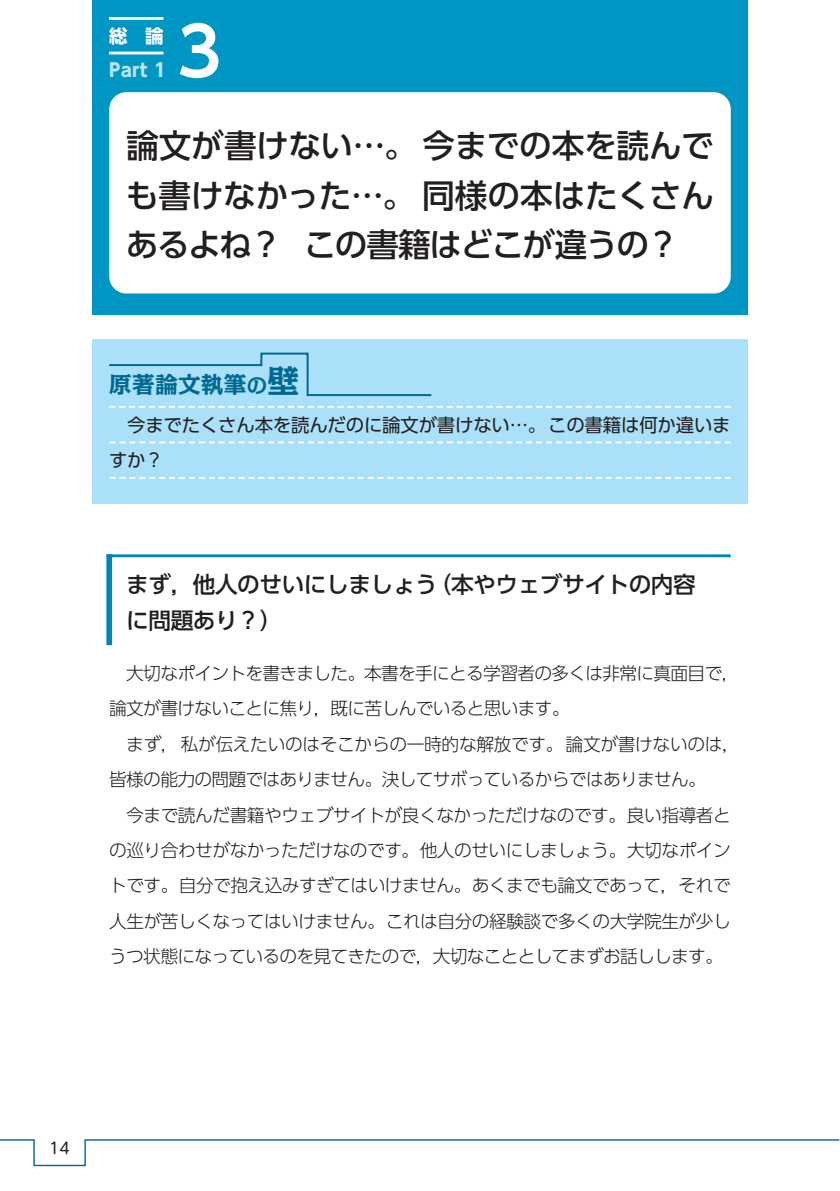
<style>
.page{position:relative;width:840px;height:1191px;background:#fff}
.page>*{position:absolute;margin:0;border:0;box-sizing:border-box;transform-origin:0 0}
.t1{font:700 66.6px "UD Shin Go Pro De";color:#fff}
.t2{font:500 32.6px/49.6px "UD Shin Go Pro";letter-spacing:-.015em;color:#231f20;text-align:justify}
.t3{font:500 22.6px/35.4px "UD Shin Go Pro";letter-spacing:-.02em;color:#231f20}
.t4{font:700 22.6px "Kakumin Pro";letter-spacing:.01em;color:#006991}
.t5{font:18.4px/35.4px "UD Shin Go Pro";letter-spacing:-.01em;color:#231f20}
.t6{font:700 18.4px "UD Shin Go Pro";color:#b9e5fa}
.t7{font:700 18.4px "UD Shin Go Pro";color:#fff}
.t8{font:300 17.8px/35.4px "UD Shin Go Pro";letter-spacing:-.03em;color:#231f20}
.t9{font:15.6px "UD Shin M Go Pro";color:#231f20}
.s1{font-size:20.4px}
.s2{font-size:31.8px}
</style>
<div class="page">
<svg style="left:0;top:1139px;width:839px;height:27px"></svg>
<div style="left:92px;top:0;width:655px;height:315px;background:#0096c3"></div>
<hr style="left:109px;top:52px;width:54px;height:2px;background:#fff">
<hr style="left:109px;top:17px;width:54px;height:3px;background:#fff">
<div style="left:109px;top:92px;width:621px;height:201px;background:#fff;border-radius:17px"></div>
<div style="left:92px;top:339px;width:655px;height:71px;background:#aae0f9"></div>
<svg style="left:109px;top:406px;width:621px;height:2px"></svg>
<div style="left:92px;top:410px;width:655px;height:93px;background:#aae0f9"></div>
<svg style="left:109px;top:441px;width:621px;height:2px"></svg>
<svg style="left:109px;top:477px;width:621px;height:2px"></svg>
<div style="left:106px;top:554px;width:6px;height:91px;background:#0083b6"></div>
<hr style="left:106px;top:554px;width:624px;height:3px;background:#0083b6">
<svg style="left:109px;top:352px;width:323px;height:45px"></svg>
<p class="t7" style="left:109px;top:21px;width:56px">総　論</p>
<p class="t6" style="left:109px;top:55px;width:59px">Part 1</p>
<h1 class="t1" style="left:177px;top:-2px;width:45px">3</h1>
<h2 class="t2" style="left:126px;top:120px;width:589px">論文が書けない…。今までの本を読んでも書けなかった…。同様の本はたくさんあるよね？ この書籍はどこが違うの？</h2>
<p class="t4" style="left:109px;top:367px;width:191px">原著論文執筆<span class="s1">の</span><span class="s2">壁</span></p>
<p class="t5" style="left:109px;top:406px;width:622px">　今までたくさん本を読んだのに論文が書けない…。この書籍は何か違いますか？</p>
<p class="t3" style="left:126px;top:566px;width:570px">まず，他人のせいにしましょう（本やウェブサイトの内容に問題あり？）</p>
<p class="t8" style="left:109px;top:654px;width:631px">　大切なポイントを書きました。本書を手にとる学習者の多くは非常に真面目で，論文が書けないことに焦り，既に苦しんでいると思います。<br>　まず，私が伝えたいのはそこからの一時的な解放です。論文が書けないのは，皆様の能力の問題ではありません。決してサボっているからではありません。<br>　今まで読んだ書籍やウェブサイトが良くなかっただけなのです。良い指導者との巡り合わせがなかっただけなのです。他人のせいにしましょう。大切なポイントです。自分で抱え込みすぎてはいけません。あくまでも論文であって，それで人生が苦しくなってはいけません。これは自分の経験談で多くの大学院生が少しうつ状態になっているのを見てきたので，大切なこととしてまずお話しします。</p>
<p class="t9" style="left:49px;top:1135px;width:22px">14</p>
</div>
